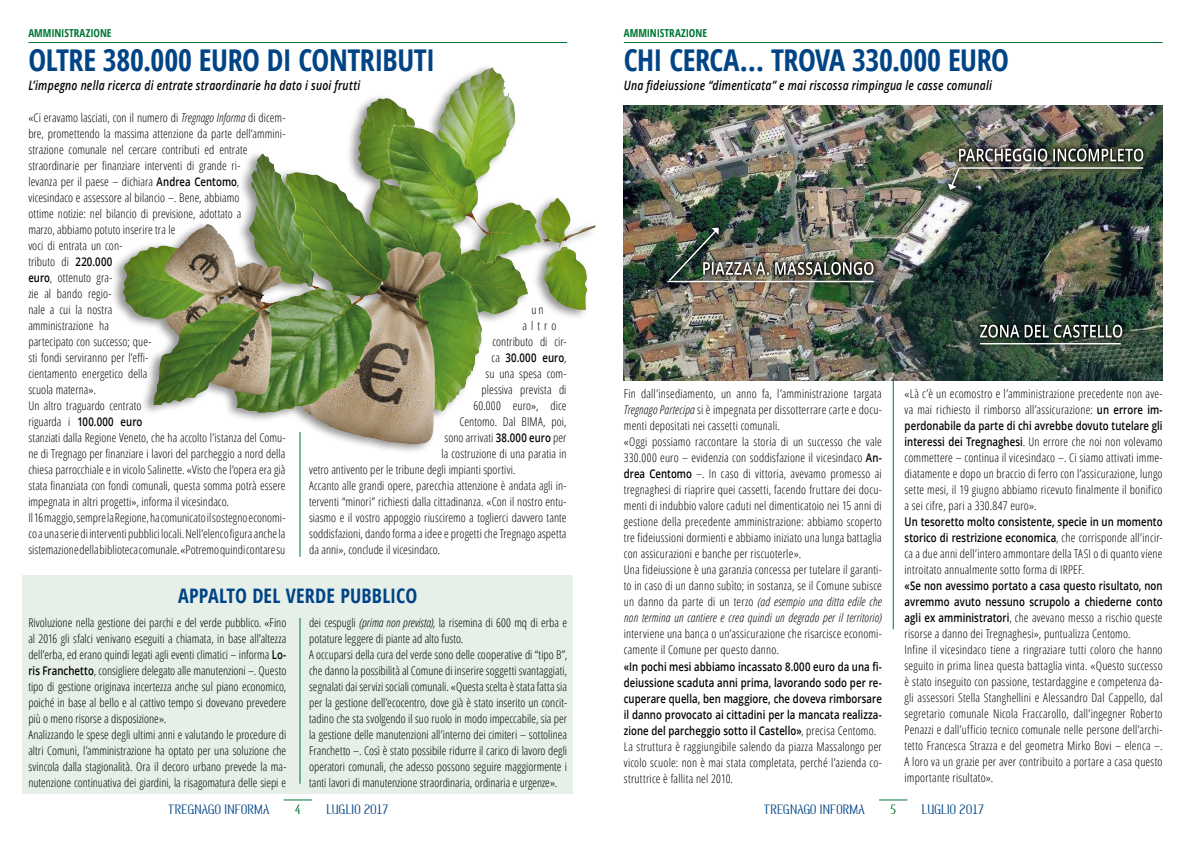
<style>
.page{position:relative;width:1191px;height:842px;background:#fff}
.page>*{position:absolute;margin:0;border:0;box-sizing:border-box;transform-origin:0 0}
.t1{font:700 condensed 30px "Open Sans";letter-spacing:-.015em;color:#004485}
.t2{font:700 condensed 20px "Open Sans";letter-spacing:.005em;color:#004485}
.t3{font:300 14px "Maverick";letter-spacing:-.025em;color:#004485}
.t4{font:300 14px "Maverick";color:#007732}
.t5{font:italic 600 13px "Open Sans";letter-spacing:.015em;color:#000;scale:.8 1}
.t6{font:300 condensed 12px/16px "Open Sans";letter-spacing:.01em;color:#000}
.t7{font:600 12px/16px "Open Sans";letter-spacing:.005em;color:#000;scale:.8 1}
.t8{font:700 condensed 11px "Open Sans";letter-spacing:-.005em;color:#007732}
.s1{font-style:italic}
.s2{font-weight:600;font-stretch:normal}
.s3{font-weight:300;font-stretch:condensed}
</style>
<div class="page">
<hr style="left:893px;top:381px;width:1px;height:248px;background:#007732">
<hr style="left:300px;top:432px;width:1px;height:125px;background:#007732">
<div style="left:23px;top:575px;width:550px;height:219px;background:#e6efe8"></div>
<hr style="left:300px;top:618px;width:1px;height:166px;background:#007732">
<img style="left:623px;top:106px;width:539px;height:275px">
<div style="left:975px;top:320px;width:152px;height:23px;background:#000;opacity:.75"></div>
<svg style="left:980px;top:325px;width:142px;height:13px"></svg>
<div style="left:976px;top:339px;width:148px;height:10px;background:#000;opacity:.75"></div>
<hr style="left:980px;top:343px;width:140px;height:1px;background:#fff">
<div style="left:954px;top:143px;width:194px;height:23px;background:#000;opacity:.75"></div>
<div style="left:955px;top:163px;width:192px;height:10px;background:#000;opacity:.75"></div>
<div style="left:943px;top:164px;width:20px;height:30px;background:#000;opacity:.75"></div>
<img style="left:947px;top:149px;width:196px;height:41px">
<div style="left:663px;top:276px;width:215px;height:10px;background:#000;opacity:.75"></div>
<hr style="left:667px;top:281px;width:207px;height:1px;background:#fff">
<div style="left:665px;top:224px;width:58px;height:61px;background:#000;opacity:.75"></div>
<div style="left:698px;top:257px;width:180px;height:23px;background:#000;opacity:.75"></div>
<img style="left:667px;top:228px;width:206px;height:55px">
<hr style="left:624px;top:42px;width:538px;height:1px;background:#007732">
<hr style="left:28px;top:42px;width:539px;height:1px;background:#007732">
<div style="left:110px;top:63px;width:488px;height:392px;background:#fff"></div>
<div style="left:122px;top:67px;width:473px;height:378px;background:#000;opacity:.4"></div>
<svg style="left:283px;top:799px;width:29px;height:1px"></svg>
<svg style="left:879px;top:799px;width:28px;height:1px"></svg>
<p class="t8" style="left:28px;top:25px;width:85px">AMMINISTRAZIONE</p>
<p class="t8" style="left:624px;top:25px;width:85px">AMMINISTRAZIONE</p>
<h1 class="t1" style="left:28px;top:39px;width:408px">OLTRE 380.000 EURO DI CONTRIBUTI</h1>
<h1 class="t1" style="left:624px;top:39px;width:387px">CHI CERCA… TROVA 330.000 EURO</h1>
<p class="t5" style="left:28px;top:76px;width:416px">L’impegno nella ricerca di entrate straordinarie ha dato i suoi frutti</p>
<p class="t6" style="left:28px;top:109px;width:259px">«Ci eravamo lasciati, con il numero di <span class="s1">Tregnago Informa</span> di dicem&shy;bre, promettendo la massima attenzione da parte dell’ammini&shy;strazione comunale nel cercare contributi ed entrate straordinarie per finanziare interventi di grande ri-<br>levanza per il paese – dichiara <span class="s2">Andrea Centomo</span>, vicesindaco e assessore al bilancio –. Bene, abbiamo<br>ottime notizie: nel bilancio di previsione, adottato a<br>marzo, abbiamo potuto inserire tra le<br>voci di entrata un con-<br>tributo di <span class="s2">220.000<br>euro</span>, ottenuto gra-<br>zie al bando regio-<br>nale a cui la nostra<br>amministrazione ha<br>partecipato con successo; que-<br>sti fondi serviranno per l’effi-<br>cientamento energetico della<br>scuola materna».<br>Un altro traguardo centrato<br>riguarda i <span class="s2">100.000 euro<br></span>stanziati dalla Regione Veneto, che ha accolto l’istanza del Comu&shy;ne di Tregnago per finanziare i lavori del parcheggio a nord della chiesa parrocchiale e in vicolo Salinette. «Visto che l’opera era già stata finanziata con fondi comunali, questa somma potrà essere impegnata in altri progetti», informa il vicesindaco.<br>Il 16 maggio, sempre la Regione, ha comunicato il sostegno economi&shy;co a una serie di interventi pubblici locali. Nell’elenco figura anche la sistemazione della biblioteca comunale. «Potremo quindi contare su</p>
<p class="t6" style="left:531px;top:301px;width:14px">un</p>
<p class="t6" style="left:522px;top:317px;width:35px">altro</p>
<p class="t6" style="left:492px;top:333px;width:76px">contributo di cir-</p>
<p class="t7" style="left:491px;top:349px;width:95px"><span class="s3">ca</span> 30.000 euro<span class="s3">,</span></p>
<p class="t6" style="left:485px;top:365px;width:82px">su una spesa com-</p>
<p class="t6" style="left:481px;top:381px;width:86px">plessiva prevista di</p>
<p class="t6" style="left:473px;top:397px;width:94px">60.000 euro», dice</p>
<p class="t6" style="left:459px;top:413px;width:109px">Centomo. Dal BIMA, poi,</p>
<p class="t6" style="left:444px;top:429px;width:124px">sono arrivati <span class="s2">38.000 euro</span> per</p>
<p class="t6" style="left:441px;top:445px;width:127px">la costruzione di una paratia in</p>
<p class="t6" style="left:309px;top:461px;width:208px">vetro antivento per le tribune degli impianti sportivi.</p>
<p class="t6" style="left:309px;top:477px;width:259px">Accanto alle grandi opere, parecchia attenzione è andata agli in-</p>
<p class="t6" style="left:309px;top:493px;width:259px">terventi “minori” richiesti dalla cittadinanza. «Con il nostro entu-</p>
<p class="t6" style="left:309px;top:509px;width:259px">siasmo e il vostro appoggio riusciremo a toglierci davvero tante</p>
<p class="t6" style="left:309px;top:525px;width:259px">soddisfazioni, dando forma a idee e progetti che Tregnago aspetta</p>
<p class="t6" style="left:309px;top:541px;width:133px">da anni», conclude il vicesindaco.</p>
<h2 class="t2" style="left:178px;top:582px;width:241px">APPALTO DEL VERDE PUBBLICO</h2>
<p class="t6" style="left:28px;top:614px;width:259px">Rivoluzione nella gestione dei parchi e del verde pubblico. «Fino al 2016 gli sfalci venivano eseguiti a chiamata, in base all’altezza dell’erba, ed erano quindi legati agli eventi climatici – informa <span class="s2">Lo&shy;ris Franchetto</span>, consigliere delegato alle manutenzioni –. Questo tipo di gestione originava incertezza anche sul piano economico, poiché in base al bello e al cattivo tempo si dovevano prevedere più o meno risorse a disposizione».<br>Analizzando le spese degli ultimi anni e valutando le procedure di altri Comuni, l’amministrazione ha optato per una soluzione che svincola dalla stagionalità. Ora il decoro urbano prevede la ma&shy;nutenzione continuativa dei giardini, la risagomatura delle siepi e</p>
<p class="t6" style="left:309px;top:614px;width:259px">dei cespugli <span class="s1">(prima non prevista)</span>, la risemina di 600 mq di erba e potature leggere di piante ad alto fusto.<br>A occuparsi della cura del verde sono delle cooperative di “tipo B”, che danno la possibilità al Comune di inserire soggetti svantaggiati, segnalati dai servizi sociali comunali. «Questa scelta è stata fatta sia per la gestione dell’ecocentro, dove già è stato inserito un concit&shy;tadino che sta svolgendo il suo ruolo in modo impeccabile, sia per la gestione delle manutenzioni all’interno dei cimiteri – sottolinea Franchetto –. Così è stato possibile ridurre il carico di lavoro degli operatori comunali, che adesso possono seguire maggiormente i tanti lavori di manutenzione straordinaria, ordinaria e urgenze».</p>
<p class="t5" style="left:624px;top:76px;width:461px">Una fideiussione “dimenticata” e mai riscossa rimpingua le casse comunali</p>
<p class="t6" style="left:624px;top:386px;width:259px">Fin dall’insediamento, un anno fa, l’amministrazione targata <span class="s1">Tregnago Partecipa</span> si è impegnata per dissotterrare carte e docu&shy;menti depositati nei cassetti comunali.<br>«Oggi possiamo raccontare la storia di un successo che vale 330.000 euro – evidenzia con soddisfazione il vicesindaco <span class="s2">An&shy;drea Centomo</span> –. In caso di vittoria, avevamo promesso ai tregnaghesi di riaprire quei cassetti, facendo fruttare dei docu&shy;menti di indubbio valore caduti nel dimenticatoio nei 15 anni di gestione della precedente amministrazione: abbiamo scoperto tre fideiussioni dormienti e abbiamo iniziato una lunga battaglia con assicurazioni e banche per riscuoterle».<br>Una fideiussione è una garanzia concessa per tutelare il garanti&shy;to in caso di un danno subìto; in sostanza, se il Comune subisce un danno da parte di un terzo <span class="s1">(ad esempio una ditta edile che non termina un cantiere e crea quindi un degrado per il territorio)</span></p>
<p class="t6" style="left:624px;top:626px;width:259px">interviene una banca o un’assicurazione che risarcisce economi&shy;camente il Comune per questo danno.</p>
<p class="t7" style="left:624px;top:658px;width:324px">«In pochi mesi abbiamo incassato 8.000 euro da una fi&shy;deiussione scaduta anni prima, lavorando sodo per re&shy;cuperare quella, ben maggiore, che doveva rimborsare il danno provocato ai cittadini per la mancata realizza&shy;zione del parcheggio sotto il Castello»<span class="s3">, precisa Centomo.<br>La struttura è raggiungibile salendo da piazza Massalongo per vicolo scuole: non è mai stata completata, perché l’azienda co&shy;struttrice è fallita nel 2010.</span></p>
<p class="t6" style="left:904px;top:386px;width:259px;text-align:justify">«Là c’è un ecomostro e l’amministrazione precedente non ave&shy;va mai richiesto il rimborso all’assicurazione: <span class="s2">un errore im&shy;perdonabile da parte di chi avrebbe dovuto tutelare gli interessi dei Tregnaghesi</span>. Un errore che noi non volevamo commettere – continua il vicesindaco –. Ci siamo attivati imme&shy;diatamente e dopo un braccio di ferro con l’assicurazione, lungo sette mesi, il 19 giugno abbiamo ricevuto finalmente il bonifico a sei cifre, pari a 330.847 euro».</p>
<p class="t6" style="left:904px;top:514px;width:259px;text-align:justify"><span class="s2">Un tesoretto molto consistente, specie in un momento storico di restrizione economica</span>, che corrisponde all’incir&shy;ca a due anni dell’intero ammontare della TASI o di quanto viene introitato annualmente sotto forma di IRPEF.</p>
<p class="t6" style="left:904px;top:578px;width:260px"><span class="s2">«Se non avessimo portato a casa questo risultato, non avremmo avuto nessuno scrupolo a chiederne conto agli ex amministratori</span>, che avevano messo a rischio queste risorse a danno dei Tregnaghesi», puntualizza Centomo.<br>Infine il vicesindaco tiene a ringraziare tutti coloro che hanno seguito in prima linea questa battaglia vinta. «Questo successo è stato inseguito con passione, testardaggine e competenza da&shy;gli assessori Stella Stanghellini e Alessandro Dal Cappello, dal segretario comunale Nicola Fraccarollo, dall’ingegner Roberto Penazzi e dall’ufficio tecnico comunale nelle persone dell’archi&shy;tetto Francesca Strazza e del geometra Mirko Bovi – elenca –.<br>A loro va un grazie per aver contribuito a portare a casa questo importante risultato».</p>
<p class="t3" style="left:169px;top:801px;width:102px">TREGNAGO INFORMA</p>
<p class="t4" style="left:294px;top:801px;width:8px">4</p>
<p class="t3" style="left:326px;top:801px;width:64px">LUGLIO 2017</p>
<p class="t3" style="left:764px;top:801px;width:102px">TREGNAGO INFORMA</p>
<p class="t4" style="left:890px;top:801px;width:8px">5</p>
<p class="t3" style="left:921px;top:801px;width:64px">LUGLIO 2017</p>
</div>
